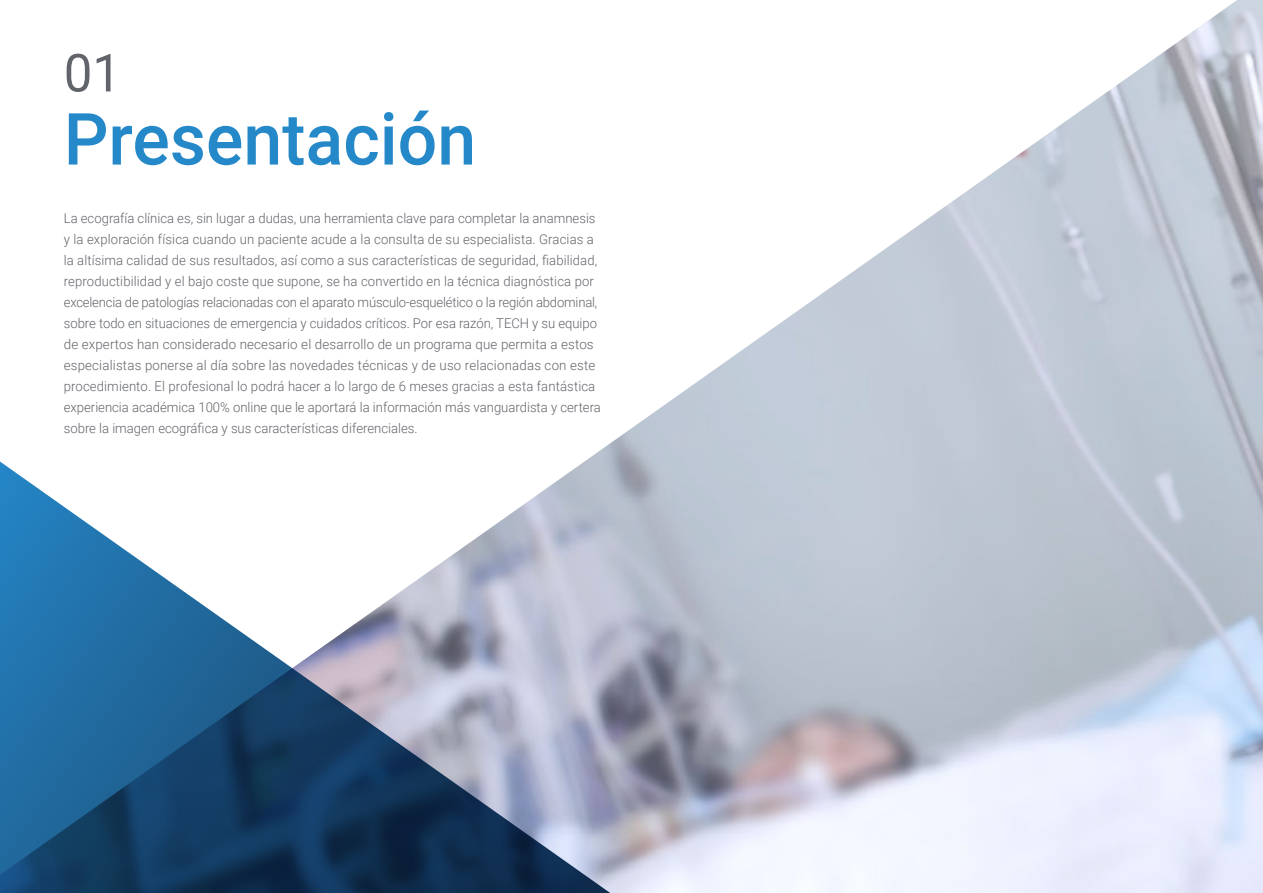
<style>
.page{position:relative;width:1263px;height:893px;background:#fff}
.page>*{position:absolute;margin:0;border:0;box-sizing:border-box;transform-origin:0 0}
.t1{font:500 72px "Roboto";color:#2488c9}
.t2{font:52.5px "Roboto";color:#61646a}
.t3{font:300 13.5px/21px "Roboto";letter-spacing:.01em;color:#61646a}
</style>
<div class="page">
<img style="left:607px;top:0;width:656px;height:893px">
<svg style="left:0;top:446px;width:640px;height:447px"></svg>
<h2 class="t2" style="left:64px;top:36px;width:59px">01</h2>
<h1 class="t1" style="left:64px;top:89px;width:414px">Presentación</h1>
<p class="t3" style="left:64px;top:207px;width:538px">La ecografía clínica es, sin lugar a dudas, una herramienta clave para completar la anamnesis y la exploración física cuando un paciente acude a la consulta de su especialista. Gracias a la altísima calidad de sus resultados, así como a sus características de seguridad, fiabilidad, reproductibilidad y el bajo coste que supone, se ha convertido en la técnica diagnóstica por excelencia de patologías relacionadas con el aparato músculo-esquelético o la región abdominal, sobre todo en situaciones de emergencia y cuidados críticos. Por esa razón, TECH y su equipo de expertos han considerado necesario el desarrollo de un programa que permita a estos especialistas ponerse al día sobre las novedades técnicas y de uso relacionadas con este procedimiento. El profesional lo podrá hacer a lo largo de 6 meses gracias a esta fantástica experiencia académica 100% online que le aportará la información más vanguardista y certera sobre la imagen ecográfica y sus características diferenciales.</p>
</div>
